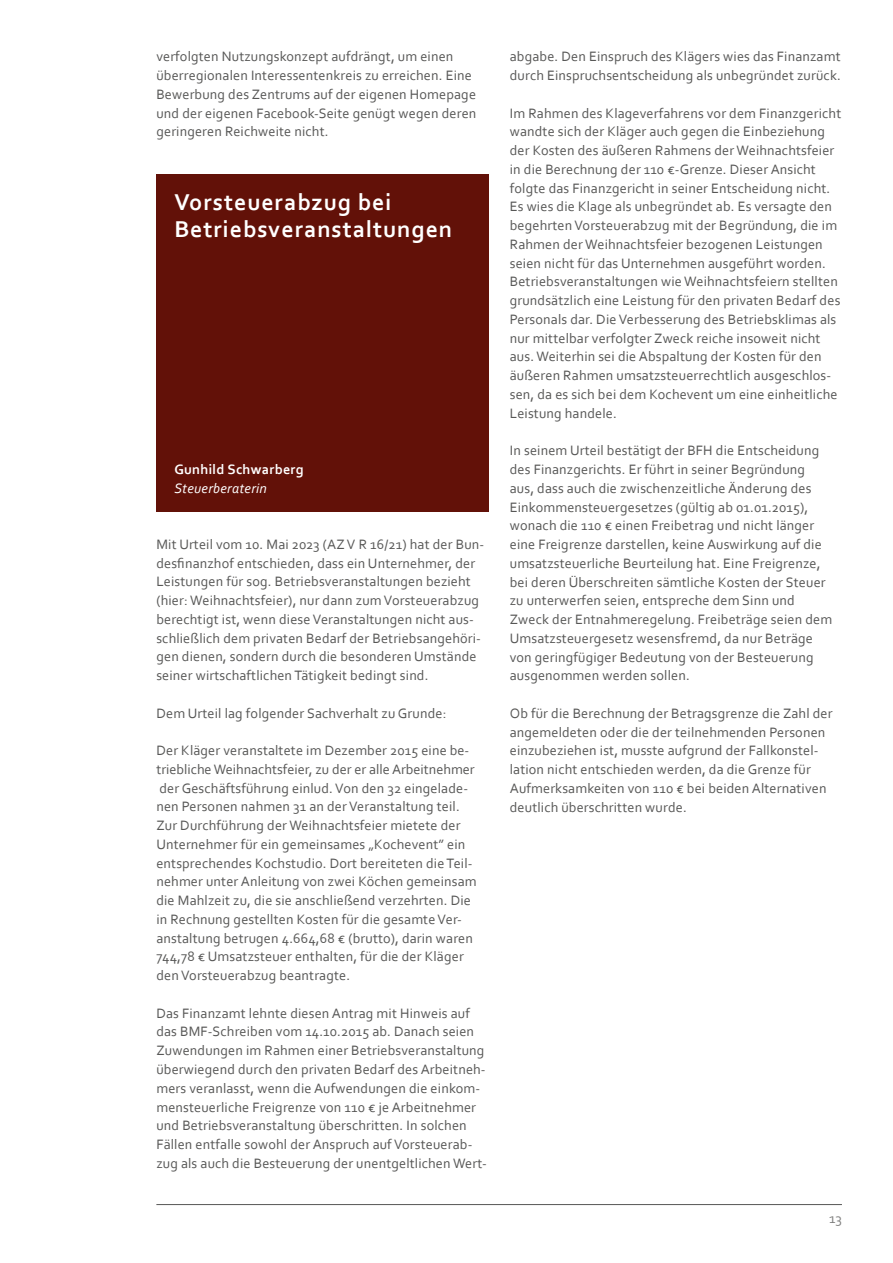
<style>
.page{position:relative;width:893px;height:1263px;background:#fff}
.page>*{position:absolute;margin:0;border:0;box-sizing:border-box;transform-origin:0 0}
.t1{font:700 24px/27.8px "Corbel";letter-spacing:.04em;color:#fff}
.t2{font:14.25px/18.8px "Corbel";letter-spacing:.01em;color:#575756}
.t3{font:700 14.25px "Corbel";letter-spacing:.02em;color:#fff}
.t4{font:italic 14.25px "Corbel";letter-spacing:.02em;color:#fff}
.t5{font:14.25px "Corbel";color:#7e7e7d}
</style>
<div class="page">
<hr style="left:156px;top:1204px;width:686px;height:1px;background:#575756">
<div style="left:156px;top:174px;width:333px;height:337px;background:#621108"></div>
<p class="t2" style="left:156px;top:47px;width:321px">verfolgten Nutzungskonzept aufdrängt, um einen überregionalen Interessentenkreis zu erreichen. Eine Bewerbung des Zentrums auf der eigenen Homepage und der eigenen Facebook-Seite genügt wegen deren geringeren Reichweite nicht.</p>
<h1 class="t1" style="left:174px;top:187px;width:279px">Vorsteuerabzug bei<br>Betriebsveranstaltungen</h1>
<p class="t3" style="left:174px;top:460px;width:131px">Gunhild Schwarberg</p>
<p class="t4" style="left:174px;top:479px;width:94px">Steuerberaterin</p>
<p class="t2" style="left:156px;top:534px;width:329px">Mit Urteil vom 10. Mai 2023 (AZ V R 16/21) hat der Bun&shy;desfinanzhof entschieden, dass ein Unternehmer, der Leistungen für sog. Betriebsveranstaltungen bezieht (hier: Weihnachtsfeier), nur dann zum Vorsteuerabzug berechtigt ist, wenn diese Veranstaltungen nicht aus&shy;schließlich dem privaten Bedarf der Betriebsangehöri&shy;gen dienen, sondern durch die besonderen Umstände seiner wirtschaftlichen Tätigkeit bedingt sind.</p>
<p class="t2" style="left:156px;top:703px;width:292px">Dem Urteil lag folgender Sachverhalt zu Grunde:</p>
<p class="t2" style="left:156px;top:741px;width:322px">Der Kläger veranstaltete im Dezember 2015 eine be&shy;triebliche Weihnachtsfeier, zu der er alle Arbeitnehmer der Geschäftsführung einlud. Von den 32 eingelade&shy;nen Personen nahmen 31 an der Veranstaltung teil.<br>Zur Durchführung der Weihnachtsfeier mietete der Unternehmer für ein gemeinsames „Kochevent” ein entsprechendes Kochstudio. Dort bereiteten die Teil&shy;nehmer unter Anleitung von zwei Köchen gemeinsam die Mahlzeit zu, die sie anschließend verzehrten. Die in Rechnung gestellten Kosten für die gesamte Ver&shy;anstaltung betrugen 4.664,68 € (brutto), darin waren 744,78 € Umsatzsteuer enthalten, für die der Kläger den Vorsteuerabzug beantragte.</p>
<p class="t2" style="left:156px;top:1003px;width:332px">Das Finanzamt lehnte diesen Antrag mit Hinweis auf das BMF-Schreiben vom 14.10.2015 ab. Danach seien Zuwendungen im Rahmen einer Betriebsveranstaltung überwiegend durch den privaten Bedarf des Arbeitneh&shy;mers veranlasst, wenn die Aufwendungen die einkom&shy;mensteuerliche Freigrenze von 110 € je Arbeitnehmer und Betriebsveranstaltung überschritten. In solchen Fällen entfalle sowohl der Anspruch auf Vorsteuerab&shy;zug als auch die Besteuerung der unentgeltlichen Wert-</p>
<p class="t2" style="left:510px;top:47px;width:333px">abgabe. Den Einspruch des Klägers wies das Finanzamt durch Einspruchsentscheidung als unbegründet zurück.</p>
<p class="t2" style="left:510px;top:103px;width:333px">Im Rahmen des Klageverfahrens vor dem Finanzgericht wandte sich der Kläger auch gegen die Einbeziehung der Kosten des äußeren Rahmens der Weihnachtsfeier in die Berechnung der 110 €-Grenze. Dieser Ansicht folgte das Finanzgericht in seiner Entscheidung nicht.<br>Es wies die Klage als unbegründet ab. Es versagte den begehrten Vorsteuerabzug mit der Begründung, die im Rahmen der Weihnachtsfeier bezogenen Leistungen seien nicht für das Unternehmen ausgeführt worden.<br>Betriebsveranstaltungen wie Weihnachtsfeiern stellten grundsätzlich eine Leistung für den privaten Bedarf des Personals dar. Die Verbesserung des Betriebsklimas als nur mittelbar verfolgter Zweck reiche insoweit nicht aus. Weiterhin sei die Abspaltung der Kosten für den äußeren Rahmen umsatzsteuerrechtlich ausgeschlos&shy;sen, da es sich bei dem Kochevent um eine einheitliche Leistung handele.</p>
<p class="t2" style="left:510px;top:441px;width:324px">In seinem Urteil bestätigt der BFH die Entscheidung des Finanzgerichts. Er führt in seiner Begründung aus, dass auch die zwischenzeitliche Änderung des Einkommensteuergesetzes (gültig ab 01.01.2015), wonach die 110 € einen Freibetrag und nicht länger eine Freigrenze darstellen, keine Auswirkung auf die umsatzsteuerliche Beurteilung hat. Eine Freigrenze, bei deren Überschreiten sämtliche Kosten der Steuer zu unterwerfen seien, entspreche dem Sinn und Zweck der Entnahmeregelung. Freibeträge seien dem Umsatzsteuergesetz wesensfremd, da nur Beträge von geringfügiger Bedeutung von der Besteuerung ausgenommen werden sollen.</p>
<p class="t2" style="left:510px;top:703px;width:324px">Ob für die Berechnung der Betragsgrenze die Zahl der angemeldeten oder die der teilnehmenden Personen einzubeziehen ist, musste aufgrund der Fallkonstel&shy;lation nicht entschieden werden, da die Grenze für Aufmerksamkeiten von 110 € bei beiden Alternativen deutlich überschritten wurde.</p>
<p class="t5" style="left:829px;top:1209px;width:14px">13</p>
</div>
